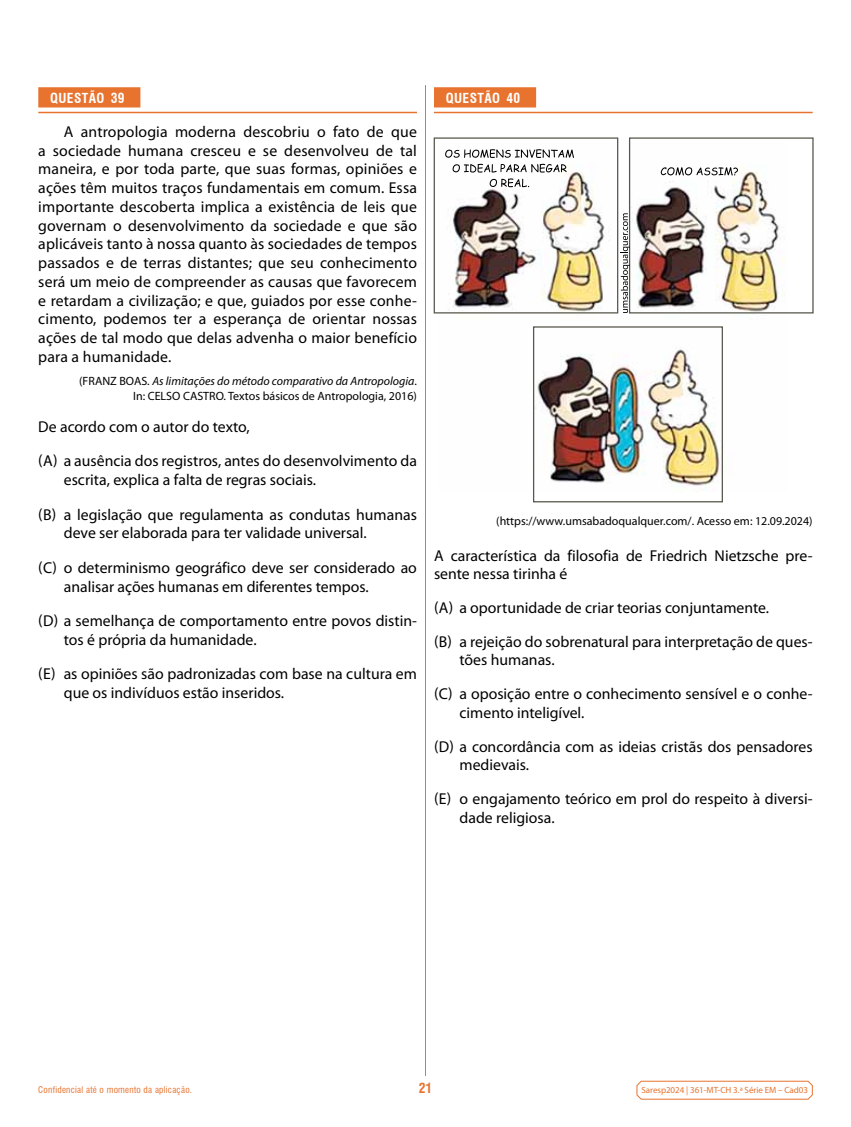
<style>
.page{position:relative;width:851px;height:1127px;background:#fff}
.page>*{position:absolute;margin:0;border:0;box-sizing:border-box;transform-origin:0 0}
.t1{font:15.75px/18.8px "Myriad Pro";color:#000}
.t2{font:700 condensed 13.5px "Swiss 721 BT";letter-spacing:.03em;color:#fff}
.t3{font:700 condensed 13.5px "Swiss 721 BT";color:#e7732f}
.t4{font:12px/15px "Myriad Pro";color:#000;text-align:right}
.t5{font:9px "Myriad Pro";letter-spacing:-.005em;color:#e7732f}
.t6{font:condensed 9px "Swiss 721 BT";letter-spacing:.03em;color:#e7732f}
.s1{font-style:italic}
</style>
<div class="page">
<svg style="left:636px;top:1080px;width:177px;height:20px"></svg>
<hr style="left:425px;top:85px;width:1px;height:991px;background:#e7732f">
<div style="left:434px;top:87px;width:102px;height:20px;background:#e7732f"></div>
<hr style="left:434px;top:112px;width:378px;height:1px;background:#e7732f">
<img style="left:433px;top:137px;width:380px;height:366px">
<svg style="left:620px;top:213px;width:9px;height:100px"></svg>
<div style="left:38px;top:87px;width:102px;height:20px;background:#e7732f"></div>
<hr style="left:38px;top:112px;width:379px;height:1px;background:#e7732f">
<p class="t2" style="left:50px;top:90px;width:76px">QUESTÃO 39</p>
<p class="t1" style="left:38px;top:122px;width:380px;text-align:justify;text-indent:26px">A antropologia moderna descobriu o fato de que a sociedade humana cresceu e se desenvolveu de tal maneira, e por toda parte, que suas formas, opiniões e ações têm muitos traços fundamentais em comum. Essa importante descoberta implica a existência de leis que governam o desenvolvimento da sociedade e que são aplicáveis tanto à nossa quanto às sociedades de tempos passados e de terras distantes; que seu conhecimento será um meio de compreender as causas que favorecem e retardam a civilização; e que, guiados por esse conhe&shy;cimento, podemos ter a esperança de orientar nossas ações de tal modo que delas advenha o maior benefício para a humanidade.</p>
<p class="t4" style="left:79px;top:374px;width:339px">(FRANZ BOAS. <span class="s1">As limitações do método comparativo da Antropologia</span>.<br>In: CELSO CASTRO. Textos básicos de Antropologia, 2016)</p>
<p class="t1" style="left:38px;top:409px;width:380px;line-height:34.5px">De acordo com o autor do texto,<br>(A) a ausência dos registros, antes do desenvolvimento da</p>
<p class="t1" style="left:38px;top:462px;width:380px;line-height:34.5px;text-indent:26px">escrita, explica a falta de regras sociais.<br>(B) a legislação que regulamenta as condutas humanas</p>
<p class="t1" style="left:38px;top:516px;width:380px;line-height:34.5px;text-indent:26px">deve ser elaborada para ter validade universal.<br>(C) o determinismo geográfico deve ser considerado ao</p>
<p class="t1" style="left:38px;top:569px;width:380px;line-height:34.5px;text-indent:26px">analisar ações humanas em diferentes tempos.<br>(D) a semelhança de comportamento entre povos distin-</p>
<p class="t1" style="left:38px;top:622px;width:380px;line-height:34.5px;text-indent:26px">tos é própria da humanidade.<br>(E) as opiniões são padronizadas com base na cultura em</p>
<p class="t1" style="left:64px;top:683px;width:222px">que os indivíduos estão inseridos.</p>
<p class="t2" style="left:446px;top:90px;width:76px">QUESTÃO 40</p>
<p class="t4" style="left:496px;top:513px;width:318px">(https://www.umsabadoqualquer.com/. Acesso em: 12.09.2024)</p>
<p class="t1" style="left:434px;top:546px;width:379px">A característica da filosofia de Friedrich Nietzsche pre&shy;sente nessa tirinha é</p>
<p class="t1" style="left:434px;top:591px;width:380px;line-height:33.6px">(A) a oportunidade de criar teorias conjuntamente.<br>(B) a rejeição do sobrenatural para interpretação de ques-</p>
<p class="t1" style="left:434px;top:643px;width:380px;line-height:33.6px;text-indent:26px">tões humanas.<br>(C) a oposição entre o conhecimento sensível e o conhe-</p>
<p class="t1" style="left:434px;top:695px;width:380px;line-height:33.6px;text-indent:26px">cimento inteligível.<br>(D) a concordância com as ideias cristãs dos pensadores</p>
<p class="t1" style="left:434px;top:748px;width:380px;line-height:33.6px;text-indent:26px">medievais.<br>(E) o engajamento teórico em prol do respeito à diversi-</p>
<p class="t1" style="left:459px;top:808px;width:97px">dade religiosa.</p>
<p class="t6" style="left:38px;top:1084px;width:155px">Confidencial até o momento da aplicação.</p>
<p class="t3" style="left:418px;top:1079px;width:15px">21</p>
<p class="t5" style="left:641px;top:1084px;width:168px">Saresp2024 | 361-MT-CH 3.ª Série EM – Cad03</p>
</div>
